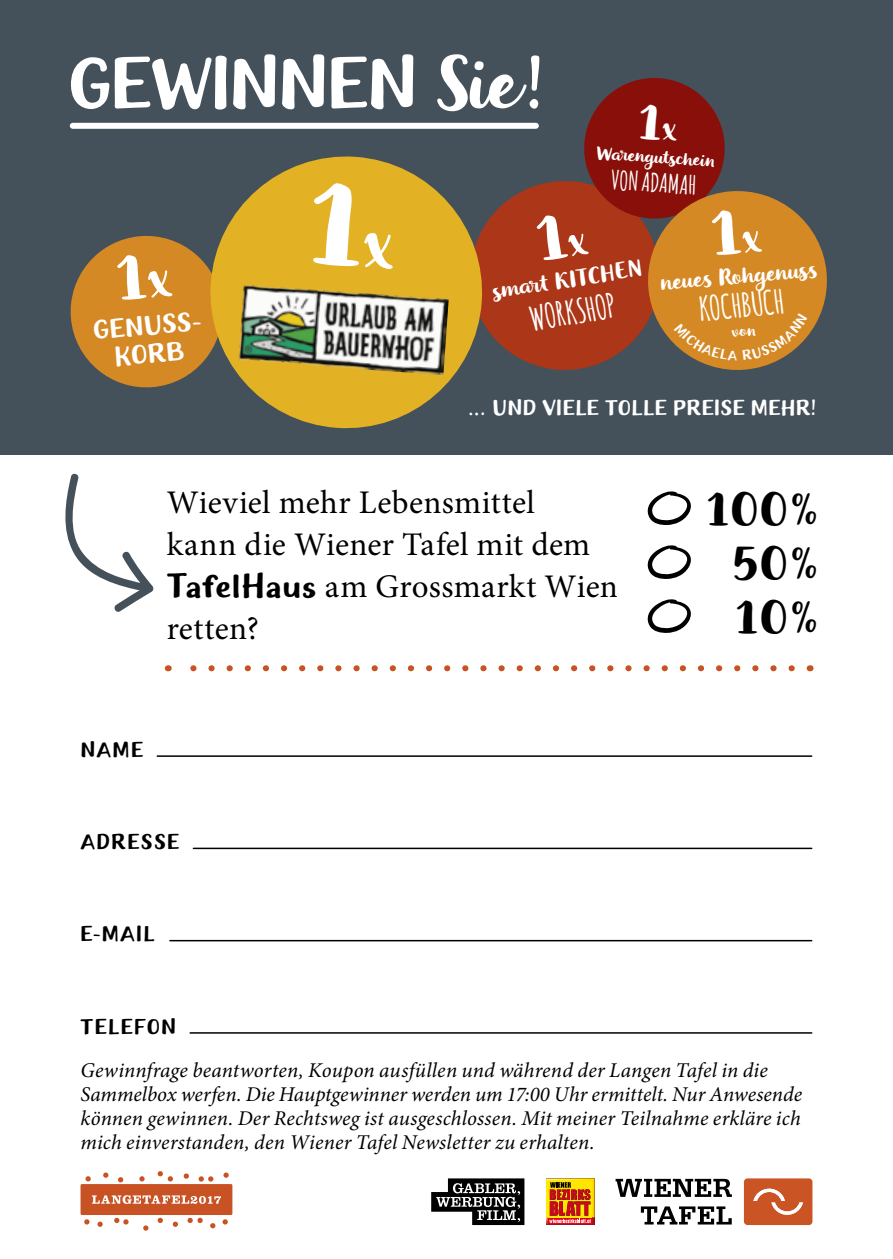
<style>
.page{position:relative;width:893px;height:1259px;background:#fff}
.page>*{position:absolute;margin:0;border:0;box-sizing:border-box;transform-origin:0 0}
.t1{font:102px "Dessert Menu Sans";letter-spacing:-.015em;color:#fff}
.t2{font:43.5px/54px "Dessert Menu Script";letter-spacing:.005em;color:#000;text-align:justify}
.t3{font:37.5px/27.9px "Dessert Menu Sans";color:#fff;text-align:center}
.t4{font:33px/42px "Minion Pro";letter-spacing:.01em;color:#000}
.t5{font:700 32.7px "Amatic";color:#fff}
.t6{font:30px "Dessert Menu Sans";letter-spacing:.015em;color:#fff}
.t7{font:30px "Dessert Menu Sans";letter-spacing:.045em;color:#000}
.t8{font:700 25.8px "Amatic";color:#fff}
.t9{font:21.9px "Dessert Menu Script";color:#fff}
.t10{font:italic 21px/24px "Minion Pro";letter-spacing:.005em;color:#000}
.t11{font:17.1px "Dessert Menu Script";color:#fff}
.s1{font-family:"Dessert Menu Script";font-size:72px}
.s2{font-family:"Dessert Menu Sans";font-size:48px}
</style>
<div class="page">
<div style="left:0;top:0;width:893px;height:454px;background:#45515a"></div>
<div style="left:73px;top:123px;width:463px;height:6px;background:#fff"></div>
<svg style="left:224px;top:156px;width:239px;height:273px;fill:#e2b124"></svg>
<img style="left:239px;top:285px;width:210px;height:90px">
<svg style="left:65px;top:473px;width:89px;height:139px"></svg>
<div style="left:546px;top:1217px;width:48px;height:8px;background:#9a161d"></div>
<svg style="left:546px;top:1178px;width:48px;height:46px;background:#d57719"></svg>
<div style="left:744px;top:1178px;width:68px;height:47px;background:#ca5424;border-radius:4px"></div>
<svg style="left:641px;top:1206px;width:91px;height:18px"></svg>
<svg style="left:616px;top:1178px;width:116px;height:19px"></svg>
<svg style="left:753px;top:1188px;width:50px;height:26px"></svg>
<hr style="left:157px;top:755px;width:655px;height:2px;background:#000">
<hr style="left:193px;top:847px;width:619px;height:2px;background:#000">
<hr style="left:170px;top:940px;width:642px;height:1px;background:#000">
<hr style="left:190px;top:1032px;width:622px;height:1px;background:#000">
<svg style="left:647px;top:491px;width:44px;height:34px"></svg>
<svg style="left:647px;top:545px;width:44px;height:34px"></svg>
<svg style="left:647px;top:599px;width:44px;height:34px"></svg>
<svg style="left:431px;top:1178px;width:93px;height:47px"></svg>
<svg style="left:190px;top:665px;width:602px;height:6px"></svg>
<svg style="left:81px;top:1171px;width:151px;height:59px"></svg>
<svg style="left:70px;top:233px;width:155px;height:158px"></svg>
<div style="left:307px;top:180px;width:90px;height:90px;background:#e2b124"></div>
<svg style="left:463px;top:78px;width:364px;height:292px"></svg>
<h1 class="t1" style="left:67px;top:33px;width:475px">gewinnen <span class="s1">Sie</span>!</h1>
<p class="t11" style="left:597px;top:143px;width:120px;rotate:4deg">Warengutschein</p>
<p class="t8" style="left:612px;top:161px;width:86px;rotate:4deg">von Adamah</p>
<h3 class="t3" style="left:91px;top:316px;width:111px;rotate:-5deg">Genuss - korb</h3>
<p class="t9" style="left:491px;top:279px;width:153px;rotate:-9deg">smart KITCHEN</p>
<h3 class="t5" style="left:527px;top:295px;width:87px;rotate:-9deg">workshop</h3>
<p class="t9" style="left:660px;top:270px;width:158px;rotate:-5deg">neues Rohgenuss</p>
<h3 class="t5" style="left:697px;top:286px;width:86px;rotate:-5deg">Kochbuch</h3>
<h3 class="t6" style="left:469px;top:393px;width:348px">… und viele tolle Preise mehr!</h3>
<h3 class="t4" style="left:167px;top:482px;width:453px">Wieviel mehr Lebensmittel<br>kann die Wiener Tafel mit dem<br><span class="s2">TafelHaus</span> am Grossmarkt Wien retten?</h3>
<h2 class="t2" style="left:733px;top:483px;width:87px;text-indent:-27px">100% 50% 10%</h2>
<h3 class="t7" style="left:81px;top:735px;width:64px">Name</h3>
<h3 class="t7" style="left:81px;top:827px;width:100px">Adresse</h3>
<h3 class="t7" style="left:81px;top:919px;width:76px">E-Mail</h3>
<h3 class="t7" style="left:81px;top:1011px;width:97px">Telefon</h3>
<p class="t10" style="left:81px;top:1058px;width:723px">Gewinnfrage beantworten, Koupon ausfüllen und während der Langen Tafel in die Sammelbox werfen. Die Hauptgewinner werden um 17:00 Uhr ermittelt. Nur Anwesende können gewinnen. Der Rechtsweg ist ausgeschlossen. Mit meiner Teilnahme erkläre ich mich einverstanden, den Wiener Tafel Newsletter zu erhalten.</p>
</div>
